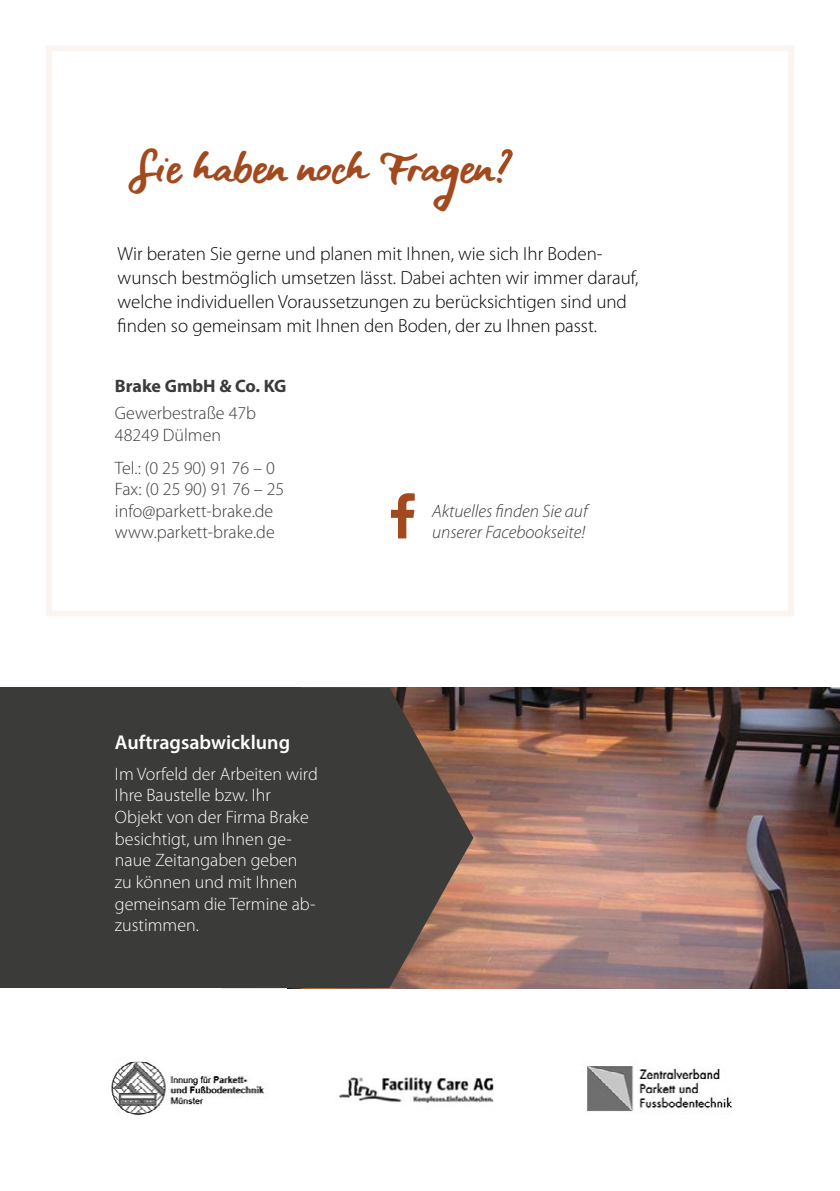
<style>
.page{position:relative;width:840px;height:1191px;background:#fff}
.page>*{position:absolute;margin:0;border:0;box-sizing:border-box;transform-origin:0 0}
.t1{font:39.6px "Blue Fires Sample";color:#a3491e}
.t2{font:600 20px "Myriad Pro";color:#fff}
.t3{font:300 19px/24px "Myriad Pro";color:#000}
.t4{font:300 18px/21.6px "Myriad Pro";color:#fff}
.t5{font:300 18px/21.6px "Myriad Pro";color:#3b3b3a}
.t6{font:italic 300 18px/21.6px "Myriad Pro";color:#3b3b3a}
.t7{font:700 18px "Myriad Pro";color:#3b3b3a}
</style>
<div class="page">
<img style="left:473px;top:687px;width:366px;height:301px">
<svg style="left:301px;top:687px;width:172px;height:301px;background:#514640"></svg>
<img style="left:582px;top:1065px;width:150px;height:49px">
<div style="left:46px;top:45px;width:747px;height:571px;border:6px solid #fbf5f1"></div>
<svg style="left:498px;top:149px;width:14px;height:26px"></svg>
<svg style="left:391px;top:493px;width:23px;height:45px"></svg>
<div style="left:0;top:687px;width:301px;height:301px;background:#3b3b3a"></div>
<img style="left:339px;top:1077px;width:155px;height:26px">
<img style="left:110px;top:1061px;width:158px;height:55px">
<h1 class="t1" style="left:133px;top:145px;width:373px">Sie haben noch Fragen.</h1>
<p class="t3" style="left:117px;top:241px;width:522px">Wir beraten Sie gerne und planen mit Ihnen, wie sich Ihr Boden&shy;wunsch bestmöglich umsetzen lässt. Dabei achten wir immer darauf, welche individuellen Voraussetzungen zu berücksichtigen sind und finden so gemeinsam mit Ihnen den Boden, der zu Ihnen passt.</p>
<p class="t7" style="left:115px;top:374px;width:173px">Brake GmbH &amp; Co. KG</p>
<p class="t5" style="left:115px;top:402px;width:143px">Gewerbestraße 47b<br>48249 Dülmen</p>
<p class="t5" style="left:115px;top:457px;width:171px">Tel.: (0 25 90) 91 76 – 0<br>Fax: (0 25 90) 91 76 – 25 info@parkett-brake.de www.parkett-brake.de</p>
<p class="t2" style="left:115px;top:730px;width:177px">Auftragsabwicklung</p>
<p class="t4" style="left:115px;top:763px;width:204px">Im Vorfeld der Arbeiten wird<br>Ihre Baustelle bzw. Ihr<br>Objekt von der Firma Brake besichtigt, um Ihnen ge&shy;naue Zeitangaben geben zu können und mit Ihnen gemeinsam die Termine ab&shy;zustimmen.</p>
<p class="t6" style="left:432px;top:500px;width:157px">Aktuelles finden Sie auf unserer Facebookseite!</p>
</div>
